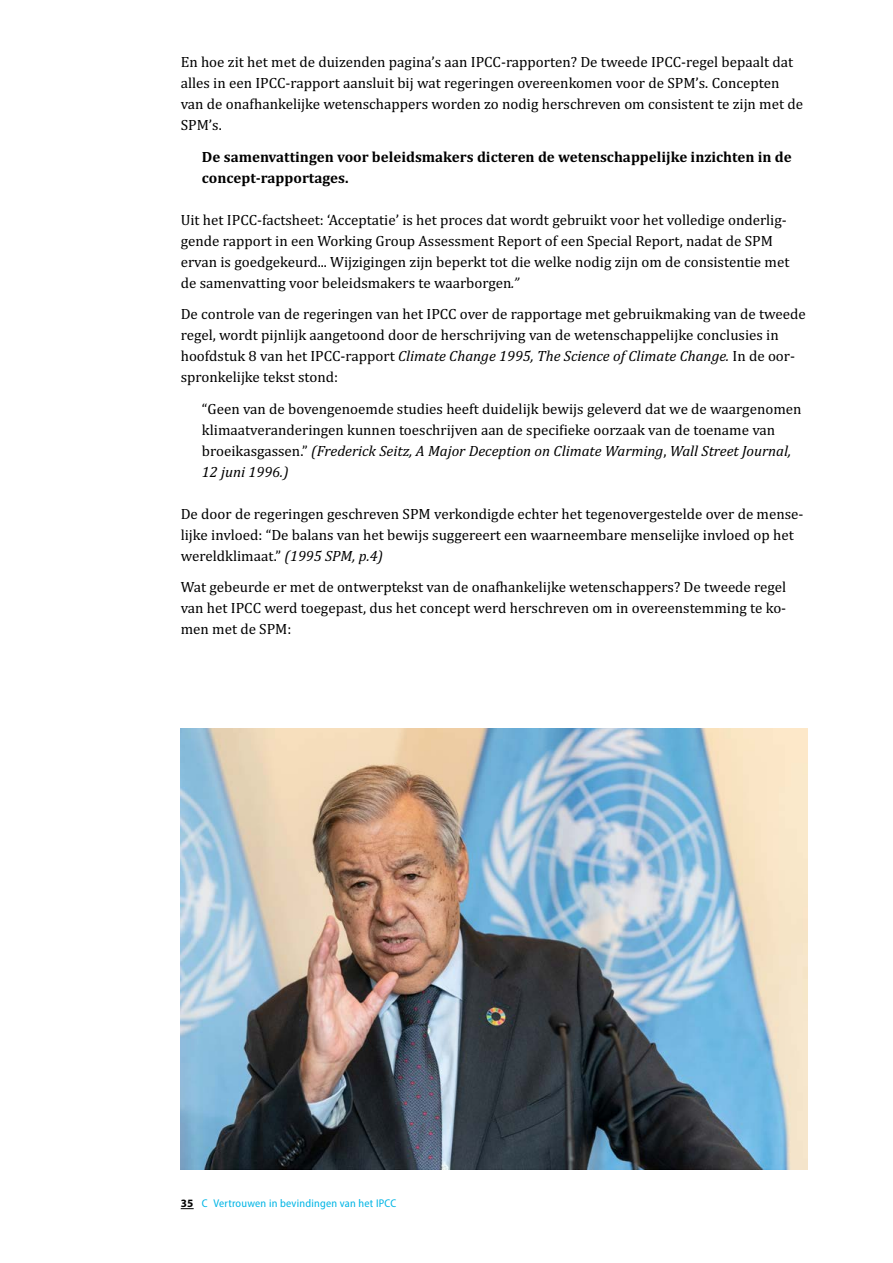
<style>
.page{position:relative;width:893px;height:1263px;background:#fff}
.page>*{position:absolute;margin:0;border:0;box-sizing:border-box;transform-origin:0 0}
.t1{font:15px/21px "Cambria";color:#000}
.t2{font:700 15px/21px "Cambria";color:#000}
.t3{font:semi-condensed 11.25px "Myriad Pro";letter-spacing:.02em;color:#00b5e5}
.s1{font-style:italic}
.s2{font-weight:700;font-stretch:normal;color:#000}
</style>
<div class="page">
<svg style="left:181px;top:1208px;width:13px;height:1px"></svg>
<img style="left:181px;top:729px;width:627px;height:441px">
<p class="t1" style="left:181px;top:51px;width:624px">En hoe zit het met de duizenden pagina’s aan IPCC-rapporten? De tweede IPCC-regel bepaalt dat alles in een IPCC-rapport aansluit bij wat regeringen overeenkomen voor de SPM’s. Concepten van de onafhankelijke wetenschappers worden zo nodig herschreven om consistent te zijn met de SPM’s.</p>
<p class="t2" style="left:202px;top:145px;width:591px">De samenvattingen voor beleidsmakers dicteren de wetenschappelijke inzichten in de concept-rapportages.</p>
<p class="t1" style="left:181px;top:209px;width:610px">Uit het IPCC-factsheet: ‘Acceptatie’ is het proces dat wordt gebruikt voor het volledige onderlig&shy;gende rapport in een Working Group Assessment Report of een Special Report, nadat de SPM ervan is goedgekeurd... Wijzigingen zijn beperkt tot die welke nodig zijn om de consistentie met de samenvatting voor beleidsmakers te waarborgen<span class="s1">.”</span></p>
<p class="t1" style="left:181px;top:303px;width:627px">De controle van de regeringen van het IPCC over de rapportage met gebruikmaking van de tweede regel, wordt pijnlijk aangetoond door de herschrijving van de wetenschappelijke conclusies in hoofdstuk 8 van het IPCC-rapport <span class="s1">Climate Change 1995, The Science of Climate Change.</span> In de oor&shy;spronkelijke tekst stond:</p>
<p class="t1" style="left:202px;top:398px;width:601px">“Geen van de bovengenoemde studies heeft duidelijk bewijs geleverd dat we de waargenomen klimaatveranderingen kunnen toeschrijven aan de specifieke oorzaak van de toename van broeikasgassen.” <span class="s1">(Frederick Seitz, A Major Deception on Climate Warming</span>, <span class="s1">Wall Street Journal, 12 juni 1996.)</span></p>
<p class="t1" style="left:181px;top:503px;width:624px">De door de regeringen geschreven SPM verkondigde echter het tegenovergestelde over de mense&shy;lijke invloed: “De balans van het bewijs suggereert een waarneembare menselijke invloed op het wereldklimaat.” <span class="s1">(1995 SPM, p.4)</span></p>
<p class="t1" style="left:181px;top:576px;width:607px;text-align:justify">Wat gebeurde er met de ontwerptekst van de onafhankelijke wetenschappers? De tweede regel van het IPCC werd toegepast, dus het concept werd herschreven om in overeenstemming te ko&shy;men met de SPM:</p>
<p class="t3" style="left:181px;top:1196px;width:217px"><span class="s2">35</span> C Vertrouwen in bevindingen van het IPCC</p>
</div>
